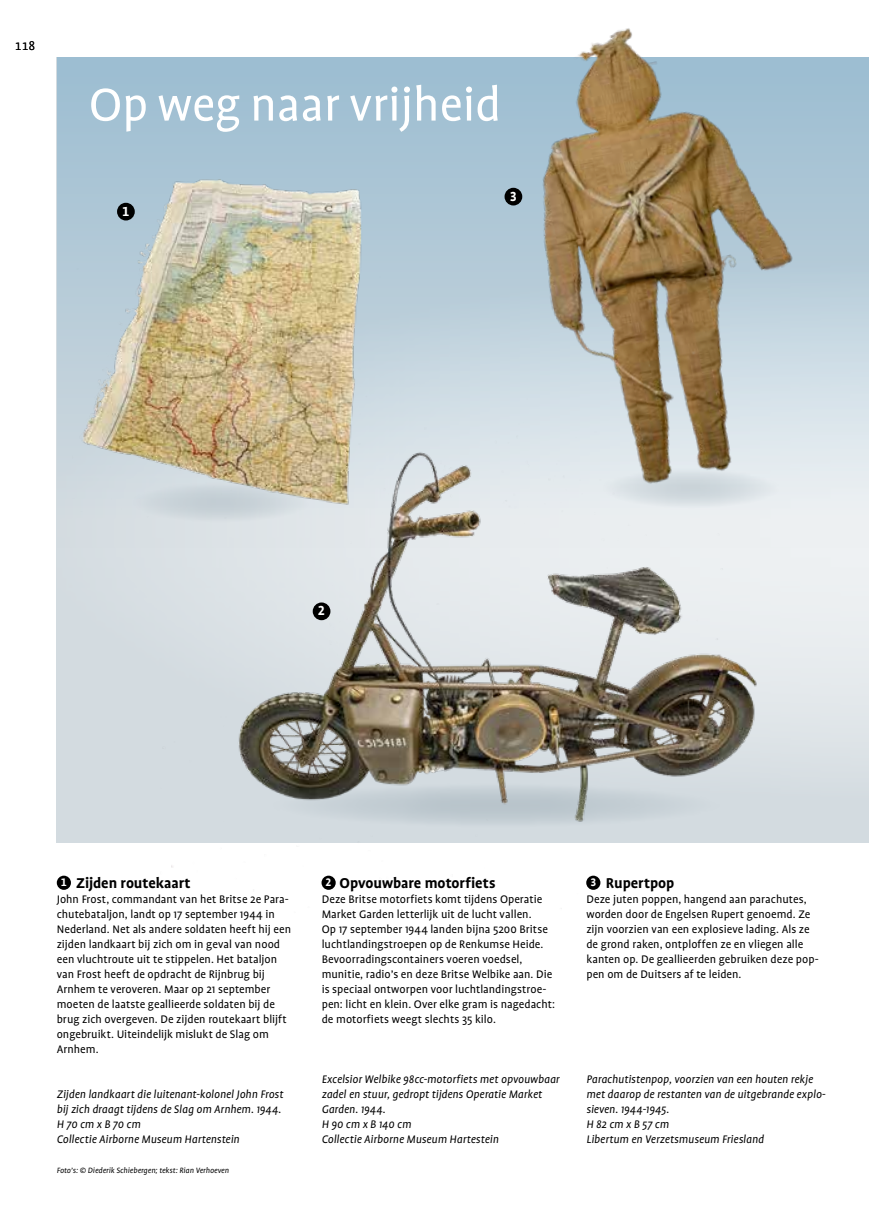
<style>
.page{position:relative;width:869px;height:1209px;background:#fff}
.page>*{position:absolute;margin:0;border:0;box-sizing:border-box;transform-origin:0 0}
.t1{font:52.5px "Profile";letter-spacing:-.005em;color:#fff}
.t2{font:700 16.25px "Profile";letter-spacing:-.005em;color:#000}
.t3{font:700 15px "Profile NO";color:#fff}
.t4{font:300 14.38px "Profile SC";color:#000}
.t5{font:12.5px/15px "Profile";color:#000}
.t6{font:italic 12.5px/15px "Profile";color:#000}
.t7{font:700 12.5px "Profile NO";color:#fff}
.t8{font:italic 8.75px "Profile";color:#000}
</style>
<div class="page">
<svg style="left:56px;top:239px;width:812px;height:583px;background:#d8dfe4"></svg>
<div style="left:57px;top:57px;width:811px;height:490px;background:linear-gradient(to bottom,#97b9ce,#e5e9ec)"></div>
<img style="left:415px;top:28px;width:424px;height:499px">
<img style="left:73px;top:164px;width:307px;height:356px">
<img style="left:159px;top:428px;width:653px;height:473px">
<img style="left:867px;top:388px;width:1px;height:368px">
<div style="left:504px;top:188px;width:18px;height:17px;background:#000;border-radius:50%"></div>
<div style="left:117px;top:203px;width:18px;height:17px;background:#000;border-radius:50%"></div>
<div style="left:312px;top:602px;width:18px;height:18px;background:#000;border-radius:50%"></div>
<div style="left:57px;top:875px;width:14px;height:14px;background:#000;border-radius:50%"></div>
<div style="left:586px;top:875px;width:14px;height:14px;background:#000;border-radius:50%"></div>
<div style="left:321px;top:875px;width:14px;height:14px;background:#000;border-radius:50%"></div>
<p class="t4" style="left:15px;top:37px;width:22px">118</p>
<h1 class="t1" style="left:89px;top:75px;width:414px">Op weg naar vrijheid</h1>
<p class="t3" style="left:122px;top:203px;width:9px">1</p>
<p class="t3" style="left:509px;top:188px;width:9px">3</p>
<p class="t3" style="left:318px;top:602px;width:9px">2</p>
<h2 class="t2" style="left:76px;top:873px;width:116px">Zijden routekaart</h2>
<p class="t5" style="left:57px;top:891px;width:236px">John Frost, commandant van het Britse 2e Para&shy;chutebataljon, landt op 17 september 1944 in Nederland. Net als andere soldaten heeft hij een zijden landkaart bij zich om in geval van nood een vluchtroute uit te stippelen. Het bataljon van Frost heeft de opdracht de Rijnbrug bij Arnhem te veroveren. Maar op 21 september moeten de laatste geallieerde soldaten bij de brug zich overgeven. De zijden routekaart blijft ongebruikt. Uiteindelijk mislukt de Slag om Arnhem.</p>
<p class="t6" style="left:57px;top:1086px;width:228px">Zijden landkaart die luitenant-kolonel John Frost bij zich draagt tijdens de Slag om Arnhem. 1944.<br>H 70 cm x B 70 cm<br>Collectie Airborne Museum Hartenstein</p>
<h2 class="t2" style="left:339px;top:873px;width:157px">Opvouwbare motorfiets</h2>
<p class="t5" style="left:321px;top:891px;width:235px">Deze Britse motorfiets komt tijdens Operatie Market Garden letterlijk uit de lucht vallen.<br>Op 17 september 1944 landen bijna 5200 Britse luchtlandingstroepen op de Renkumse Heide.<br>Bevoorradingscontainers voeren voedsel, munitie, radio’s en deze Britse Welbike aan. Die is speciaal ontworpen voor luchtlandingstroe&shy;pen: licht en klein. Over elke gram is nagedacht: de motorfiets weegt slechts 35 kilo.</p>
<h2 class="t2" style="left:605px;top:873px;width:70px">Rupertpop</h2>
<p class="t5" style="left:586px;top:891px;width:234px">Deze juten poppen, hangend aan parachutes, worden door de Engelsen Rupert genoemd. Ze zijn voorzien van een explosieve lading. Als ze de grond raken, ontploffen ze en vliegen alle kanten op. De geallieerden gebruiken deze pop&shy;pen om de Duitsers af te leiden.</p>
<p class="t7" style="left:61px;top:875px;width:7px">1</p>
<p class="t7" style="left:325px;top:875px;width:7px">2</p>
<p class="t7" style="left:590px;top:875px;width:7px">3</p>
<p class="t6" style="left:321px;top:1071px;width:239px">Excelsior Welbike 98cc-motorfiets met opvouwbaar zadel en stuur, gedropt tijdens Operatie Market Garden. 1944.<br>H 90 cm x B 140 cm<br>Collectie Airborne Museum Hartestein</p>
<p class="t6" style="left:586px;top:1071px;width:241px">Parachutistenpop, voorzien van een houten rekje met daarop de restanten van de uitgebrande explo&shy;sieven. 1944-1945.<br>H 82 cm x B 57 cm<br>Libertum en Verzetsmuseum Friesland</p>
<p class="t8" style="left:57px;top:1165px;width:174px">Foto’s: © Diederik Schiebergen; tekst: Rian Verhoeven</p>
</div>
